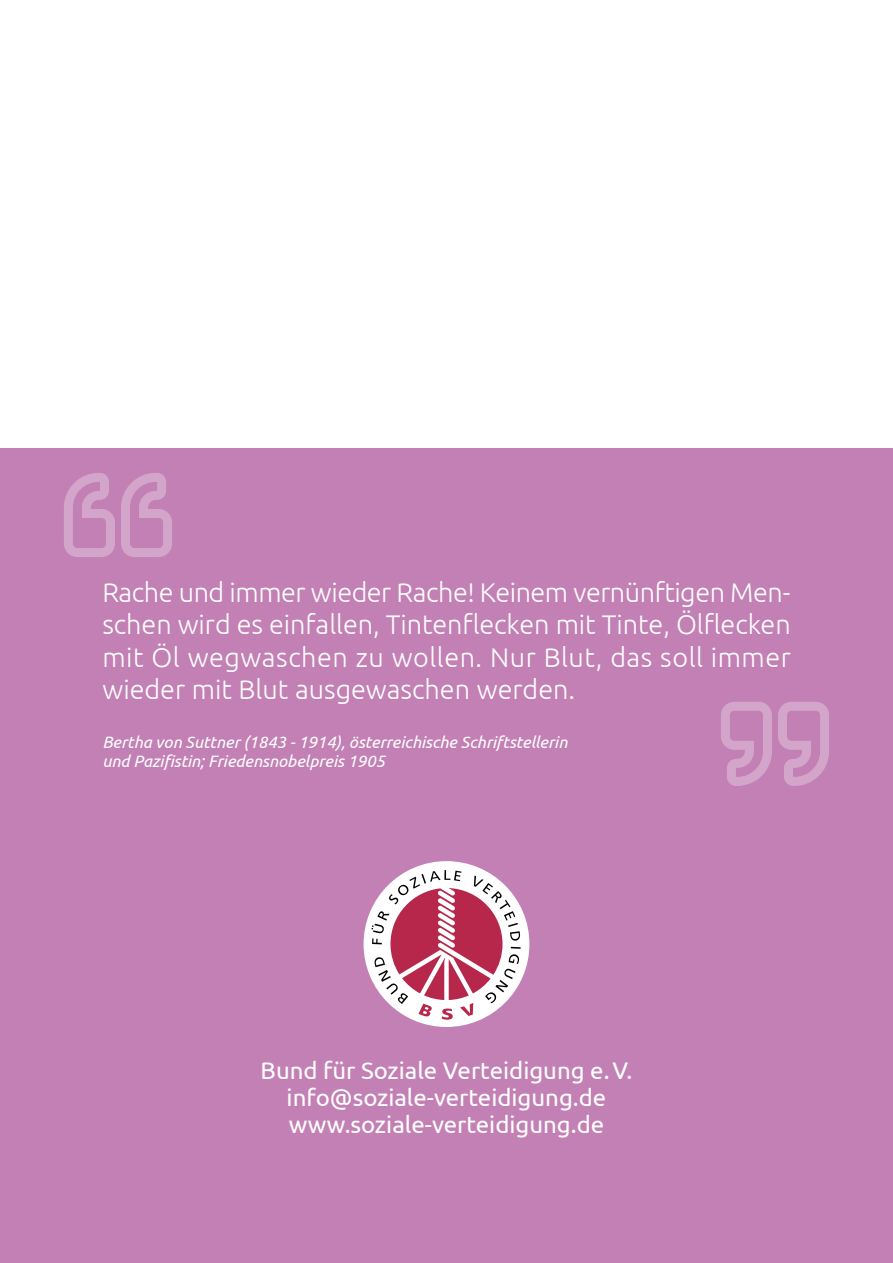
<style>
.page{position:relative;width:893px;height:1263px;background:#fff}
.page>*{position:absolute;margin:0;border:0;box-sizing:border-box;transform-origin:0 0}
.t1{font:300 27px/32.4px "Ubuntu";color:#fff;text-align:justify}
.t2{font:24px/27px "Ubuntu";color:#fff;text-align:center}
.t3{font:italic 16.5px/19.8px "Ubuntu";color:#fff}
</style>
<div class="page">
<div style="left:0;top:449px;width:893px;height:814px;background:#c380b5"></div>
<div style="left:364px;top:861px;width:165px;height:166px;background:#fff;border-radius:50%"></div>
<svg style="left:371px;top:870px;width:150px;height:150px"></svg>
<svg style="left:64px;top:473px;width:108px;height:84px"></svg>
<svg style="left:721px;top:702px;width:108px;height:84px"></svg>
<p class="t1" style="left:102px;top:575px;width:690px">Rache und immer wieder Rache! Keinem vernünftigen Men&shy;schen wird es einfallen, Tintenflecken mit Tinte, Ölflecken mit Öl wegwaschen zu wollen. Nur Blut, das soll immer wieder mit Blut ausgewaschen werden.</p>
<p class="t3" style="left:102px;top:731px;width:467px">Bertha von Suttner (1843 - 1914), österreichische Schriftstellerin und Pazifistin; Friedensnobelpreis 1905</p>
<p class="t2" style="left:261px;top:1056px;width:373px">Bund für Soziale Verteidigung e.V. info@soziale-verteidigung.de www.soziale-verteidigung.de</p>
</div>
